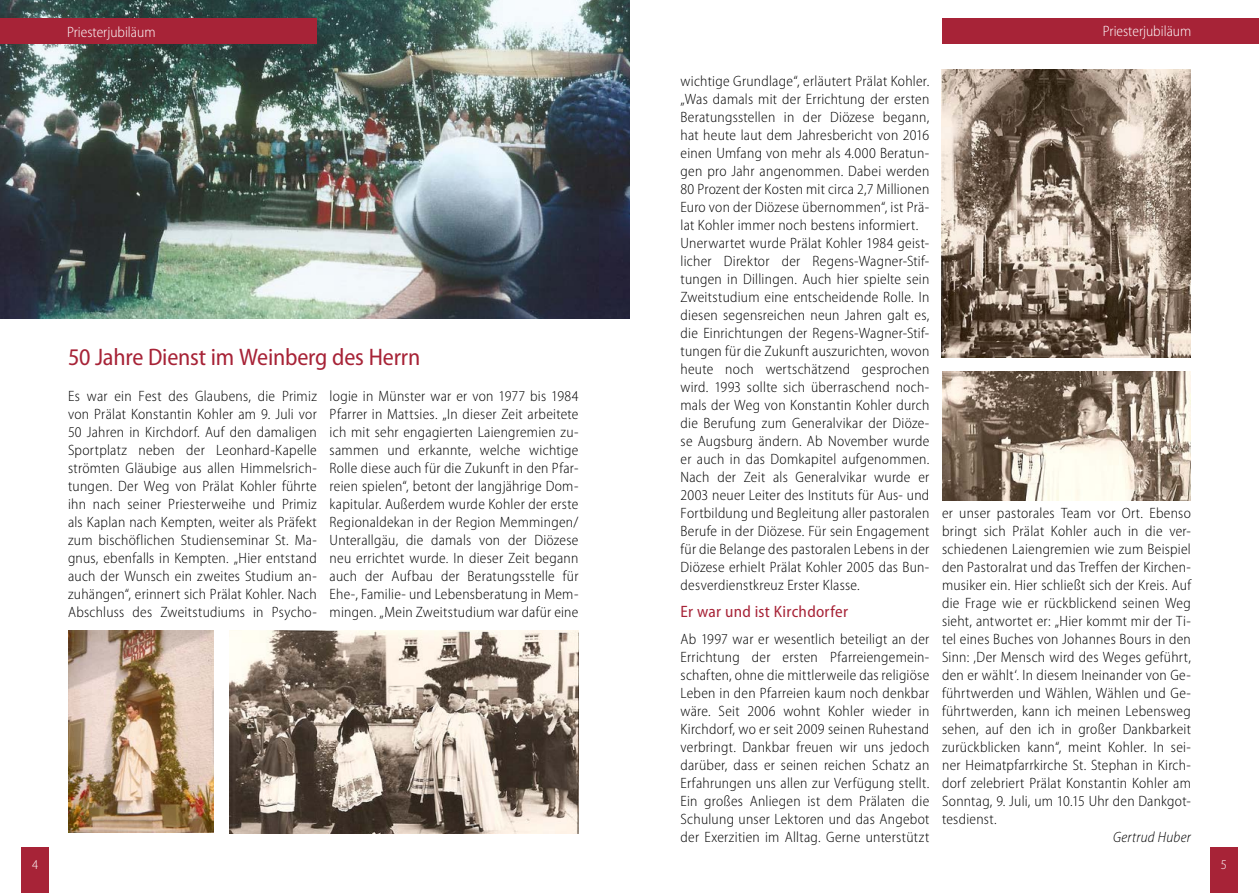
<style>
.page{position:relative;width:1259px;height:893px;background:#fff}
.page>*{position:absolute;margin:0;border:0;box-sizing:border-box;transform-origin:0 0}
.t1{font:semi-condensed 24px "Myriad Pro";letter-spacing:-.01em;color:#a72337}
.t2{font:semi-condensed 16.5px "Myriad Pro";letter-spacing:.015em;color:#a72337}
.t3{font:300 semi-condensed 15px/18px "Myriad Pro";letter-spacing:.015em;color:#000;text-align:justify}
.t4{font:300 semi-condensed 15px "Myriad Pro";color:#fff}
.t5{font:italic 300 semi-condensed 15px "Myriad Pro";letter-spacing:.015em;color:#000}
.t6{font:300 semi-condensed 13.5px "Myriad Pro";color:#fff}
</style>
<div class="page">
<img style="left:0;top:0;width:629px;height:318px">
<div style="left:0;top:18px;width:317px;height:26px;background:#a72337"></div>
<div style="left:942px;top:18px;width:317px;height:26px;background:#a72337"></div>
<div style="left:21px;top:847px;width:28px;height:46px;background:#a72337"></div>
<div style="left:1209px;top:847px;width:28px;height:46px;background:#a72337"></div>
<img style="left:68px;top:630px;width:146px;height:203px">
<img style="left:941px;top:69px;width:250px;height:288px">
<img style="left:942px;top:371px;width:249px;height:129px">
<img style="left:230px;top:630px;width:348px;height:203px">
<p class="t4" style="left:67px;top:24px;width:90px">Priesterjubiläum</p>
<p class="t4" style="left:1103px;top:23px;width:90px">Priesterjubiläum</p>
<h1 class="t1" style="left:68px;top:344px;width:354px">50 Jahre Dienst im Weinberg des Herrn</h1>
<p class="t3" style="left:68px;top:387px;width:250px">Es war ein Fest des Glaubens, die Primiz von Prälat Konstantin Kohler am 9. Juli vor 50 Jahren in Kirchdorf. Auf den damaligen Sportplatz neben der Leonhard-Kapelle strömten Gläubige aus allen Himmelsrich&shy;tungen. Der Weg von Prälat Kohler führte ihn nach seiner Priesterweihe und Primiz als Kaplan nach Kempten, weiter als Präfekt zum bischöflichen Studienseminar St. Ma&shy;gnus, ebenfalls in Kempten. „Hier entstand auch der Wunsch ein zweites Studium an&shy;zuhängen“, erinnert sich Prälat Kohler. Nach Abschluss des Zweitstudiums in Psycho-</p>
<p class="t3" style="left:330px;top:387px;width:250px">logie in Münster war er von 1977 bis 1984<br>Pfarrer in Mattsies. „In dieser Zeit arbeitete ich mit sehr engagierten Laiengremien zu&shy;sammen und erkannte, welche wichtige Rolle diese auch für die Zukunft in den Pfar&shy;reien spielen“, betont der langjährige Dom&shy;kapitular. Außerdem wurde Kohler der erste Regionaldekan in der Region Memmingen/ Unterallgäu, die damals von der Diözese neu errichtet wurde. In dieser Zeit begann auch der Aufbau der Beratungsstelle für Ehe-, Familie- und Lebensberatung in Mem&shy;mingen. „Mein Zweitstudium war dafür eine</p>
<p class="t3" style="left:680px;top:72px;width:250px;text-align:left">wichtige Grundlage“, erläutert Prälat Kohler. „Was damals mit der Errichtung der ersten Beratungsstellen in der Diözese begann, hat heute laut dem Jahresbericht von 2016 einen Umfang von mehr als 4.000 Beratun&shy;gen pro Jahr angenommen. Dabei werden 80 Prozent der Kosten mit circa 2,7 Millionen Euro von der Diözese übernommen“, ist Prä&shy;lat Kohler immer noch bestens informiert.<br>Unerwartet wurde Prälat Kohler 1984 geist&shy;licher Direktor der Regens-Wagner-Stif&shy;tungen in Dillingen. Auch hier spielte sein Zweitstudium eine entscheidende Rolle. In diesen segensreichen neun Jahren galt es, die Einrichtungen der Regens-Wagner-Stif&shy;tungen für die Zukunft auszurichten, wovon heute noch wertschätzend gesprochen wird. 1993 sollte sich überraschend noch&shy;mals der Weg von Konstantin Kohler durch die Berufung zum Generalvikar der Diöze&shy;se Augsburg ändern. Ab November wurde er auch in das Domkapitel aufgenommen.<br>Nach der Zeit als Generalvikar wurde er 2003 neuer Leiter des Instituts für Aus- und Fortbildung und Begleitung aller pastoralen Berufe in der Diözese. Für sein Engagement für die Belange des pastoralen Lebens in der Diözese erhielt Prälat Kohler 2005 das Bun&shy;desverdienstkreuz Erster Klasse.</p>
<p class="t2" style="left:680px;top:603px;width:169px">Er war und ist Kirchdorfer</p>
<p class="t3" style="left:680px;top:630px;width:250px">Ab 1997 war er wesentlich beteiligt an der Errichtung der ersten Pfarreiengemein&shy;schaften, ohne die mittlerweile das religiöse Leben in den Pfarreien kaum noch denkbar wäre. Seit 2006 wohnt Kohler wieder in Kirchdorf, wo er seit 2009 seinen Ruhestand verbringt. Dankbar freuen wir uns jedoch darüber, dass er seinen reichen Schatz an Erfahrungen uns allen zur Verfügung stellt.<br>Ein großes Anliegen ist dem Prälaten die Schulung unser Lektoren und das Angebot der Exerzitien im Alltag. Gerne unterstützt</p>
<p class="t3" style="left:942px;top:504px;width:250px">er unser pastorales Team vor Ort. Ebenso bringt sich Prälat Kohler auch in die ver&shy;schiedenen Laiengremien wie zum Beispiel den Pastoralrat und das Treffen der Kirchen&shy;musiker ein. Hier schließt sich der Kreis. Auf die Frage wie er rückblickend seinen Weg sieht, antwortet er: „Hier kommt mir der Ti&shy;tel eines Buches von Johannes Bours in den Sinn: ‚Der Mensch wird des Weges geführt, den er wählt‘. In diesem Ineinander von Ge&shy;führtwerden und Wählen, Wählen und Ge&shy;führtwerden, kann ich meinen Lebensweg sehen, auf den ich in großer Dankbarkeit zurückblicken kann“, meint Kohler. In sei&shy;ner Heimatpfarrkirche St. Stephan in Kirch&shy;dorf zelebriert Prälat Konstantin Kohler am Sonntag, 9. Juli, um 10.15 Uhr den Dankgot&shy;tesdienst.</p>
<p class="t5" style="left:1113px;top:829px;width:79px">Gertrud Huber</p>
<p class="t6" style="left:32px;top:857px;width:8px">4</p>
<p class="t6" style="left:1220px;top:857px;width:8px">5</p>
</div>
